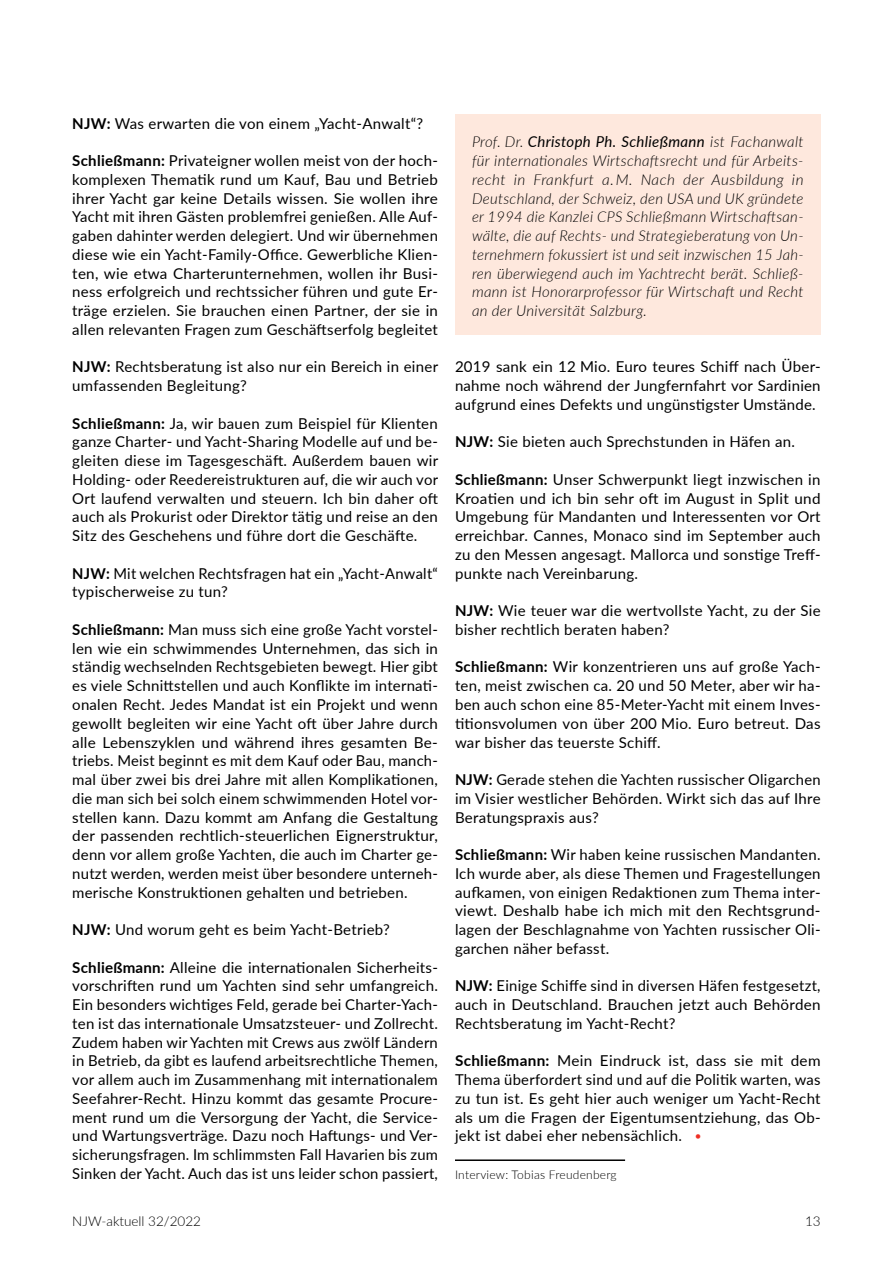
<style>
.page{position:relative;width:893px;height:1263px;background:#fff}
.page>*{position:absolute;margin:0;border:0;box-sizing:border-box;transform-origin:0 0}
.t1{font:15px/18.8px "Lato";letter-spacing:.02em;color:#000;text-align:justify}
.t2{font:italic 300 15px/18.8px "Lato";letter-spacing:.02em;color:#000;text-align:justify}
.t3{font:300 13.5px "Lato";color:#000}
.t4{font:300 12px "Lato";letter-spacing:.02em;color:#000}
.s1{font-weight:700}
.s2{font-weight:400}
.s3{font-weight:300;color:#ee2e24}
</style>
<div class="page">
<svg style="left:455px;top:1159px;width:171px;height:2px"></svg>
<div style="left:455px;top:115px;width:366px;height:220px;background:#fee8dd"></div>
<p class="t1" style="left:72px;top:113px;width:352px"><span class="s1">NJW:</span> Was erwarten die von einem „Yacht-Anwalt“?</p>
<p class="t1" style="left:72px;top:151px;width:367px"><span class="s1">Schließmann:</span> Privateigner wollen meist von der hoch&shy;komplexen Thematik rund um Kauf, Bau und Betrieb ihrer Yacht gar keine Details wissen. Sie wollen ihre Yacht mit ihren Gästen problemfrei genießen. Alle Auf&shy;gaben dahinter werden delegiert. Und wir übernehmen diese wie ein Yacht-Family-Office. Gewerbliche Klien&shy;ten, wie etwa Charterunternehmen, wollen ihr Busi&shy;ness erfolgreich und rechtssicher führen und gute Er&shy;träge erzielen. Sie brauchen einen Partner, der sie in allen relevanten Fragen zum Geschäftserfolg begleitet</p>
<p class="t1" style="left:72px;top:357px;width:367px"><span class="s1">NJW:</span> Rechtsberatung ist also nur ein Bereich in einer umfassenden Begleitung?</p>
<p class="t1" style="left:72px;top:413px;width:367px"><span class="s1">Schließmann:</span> Ja, wir bauen zum Beispiel für Klienten ganze Charter- und Yacht-Sharing Modelle auf und be&shy;gleiten diese im Tagesgeschäft. Außerdem bauen wir Holding- oder Reedereistrukturen auf, die wir auch vor Ort laufend verwalten und steuern. Ich bin daher oft auch als Prokurist oder Direktor tätig und reise an den Sitz des Geschehens und führe dort die Geschäfte.</p>
<p class="t1" style="left:72px;top:563px;width:367px"><span class="s1">NJW:</span> Mit welchen Rechtsfragen hat ein „Yacht-Anwalt“ typischerweise zu tun?</p>
<p class="t1" style="left:72px;top:619px;width:367px"><span class="s1">Schließmann:</span> Man muss sich eine große Yacht vorstel&shy;len wie ein schwimmendes Unternehmen, das sich in ständig wechselnden Rechtsgebieten bewegt. Hier gibt es viele Schnittstellen und auch Konflikte im internati&shy;onalen Recht. Jedes Mandat ist ein Projekt und wenn gewollt begleiten wir eine Yacht oft über Jahre durch alle Lebenszyklen und während ihres gesamten Be&shy;triebs. Meist beginnt es mit dem Kauf oder Bau, manch&shy;mal über zwei bis drei Jahre mit allen Komplikationen, die man sich bei solch einem schwimmenden Hotel vor&shy;stellen kann. Dazu kommt am Anfang die Gestaltung der passenden rechtlich-steuerlichen Eignerstruktur, denn vor allem große Yachten, die auch im Charter ge&shy;nutzt werden, werden meist über besondere unterneh&shy;merische Konstruktionen gehalten und betrieben.</p>
<p class="t1" style="left:72px;top:919px;width:319px"><span class="s1">NJW:</span> Und worum geht es beim Yacht-Betrieb?</p>
<p class="t1" style="left:72px;top:957px;width:367px"><span class="s1">Schließmann:</span> Alleine die internationalen Sicherheits&shy;vorschriften rund um Yachten sind sehr umfangreich.<br>Ein besonders wichtiges Feld, gerade bei Charter-Yach&shy;ten ist das internationale Umsatzsteuer- und Zollrecht.<br>Zudem haben wir Yachten mit Crews aus zwölf Ländern in Betrieb, da gibt es laufend arbeitsrechtliche Themen, vor allem auch im Zusammenhang mit internationalem Seefahrer-Recht. Hinzu kommt das gesamte Procure&shy;ment rund um die Versorgung der Yacht, die Service&shy;und Wartungsverträge. Dazu noch Haftungs- und Ver&shy;sicherungsfragen. Im schlimmsten Fall Havarien bis zum Sinken der Yacht. Auch das ist uns leider schon passiert,</p>
<p class="t2" style="left:472px;top:132px;width:333px">Prof. Dr. <span class="s2">Christoph Ph. Schließmann</span> ist Fachanwalt für internationales Wirtschaftsrecht und für Arbeits&shy;recht in Frankfurt a. M. Nach der Ausbildung in Deutschland, der Schweiz, den USA und UK gründete er 1994 die Kanzlei CPS Schließmann Wirtschaftsan&shy;wälte, die auf Rechts- und Strategieberatung von Un&shy;ternehmern fokussiert ist und seit inzwischen 15 Jah&shy;ren überwiegend auch im Yachtrecht berät. Schließ&shy;mann ist Honorarprofessor für Wirtschaft und Recht an der Universität Salzburg.</p>
<p class="t1" style="left:455px;top:357px;width:367px">2019 sank ein 12 Mio. Euro teures Schiff nach Über&shy;nahme noch während der Jungfernfahrt vor Sardinien aufgrund eines Defekts und ungünstigster Umstände.</p>
<p class="t1" style="left:455px;top:432px;width:341px"><span class="s1">NJW:</span> Sie bieten auch Sprechstunden in Häfen an.</p>
<p class="t1" style="left:455px;top:469px;width:367px"><span class="s1">Schließmann:</span> Unser Schwerpunkt liegt inzwischen in Kroatien und ich bin sehr oft im August in Split und Umgebung für Mandanten und Interessenten vor Ort erreichbar. Cannes, Monaco sind im September auch zu den Messen angesagt. Mallorca und sonstige Treff&shy;punkte nach Vereinbarung.</p>
<p class="t1" style="left:455px;top:601px;width:367px"><span class="s1">NJW:</span> Wie teuer war die wertvollste Yacht, zu der Sie bisher rechtlich beraten haben?</p>
<p class="t1" style="left:455px;top:657px;width:367px"><span class="s1">Schließmann:</span> Wir konzentrieren uns auf große Yach&shy;ten, meist zwischen ca. 20 und 50 Meter, aber wir ha&shy;ben auch schon eine 85-Meter-Yacht mit einem Inves&shy;titionsvolumen von über 200 Mio. Euro betreut. Das war bisher das teuerste Schiff.</p>
<p class="t1" style="left:455px;top:769px;width:367px"><span class="s1">NJW:</span> Gerade stehen die Yachten russischer Oligarchen im Visier westlicher Behörden. Wirkt sich das auf Ihre Beratungspraxis aus?</p>
<p class="t1" style="left:455px;top:844px;width:367px;text-align:left"><span class="s1">Schließmann:</span> Wir haben keine russischen Mandanten.<br>Ich wurde aber, als diese Themen und Fragestellungen aufkamen, von einigen Redaktionen zum Thema inter&shy;viewt. Deshalb habe ich mich mit den Rechtsgrund&shy;lagen der Beschlagnahme von Yachten russischer Oli&shy;garchen näher befasst.</p>
<p class="t1" style="left:455px;top:976px;width:367px"><span class="s1">NJW:</span> Einige Schiffe sind in diversen Häfen festgesetzt, auch in Deutschland. Brauchen jetzt auch Behörden Rechtsberatung im Yacht-Recht?</p>
<p class="t1" style="left:455px;top:1051px;width:367px"><span class="s1">Schließmann:</span> Mein Eindruck ist, dass sie mit dem Thema überfordert sind und auf die Politik warten, was zu tun ist. Es geht hier auch weniger um Yacht-Recht als um die Fragen der Eigentumsentziehung, das Ob&shy;jekt ist dabei eher nebensächlich. <span class="s3">•</span></p>
<p class="t4" style="left:455px;top:1166px;width:163px">Interview: Tobias Freudenberg</p>
<p class="t3" style="left:72px;top:1211px;width:130px">NJW-aktuell 32/2022</p>
<p class="t3" style="left:805px;top:1211px;width:17px">13</p>
</div>
